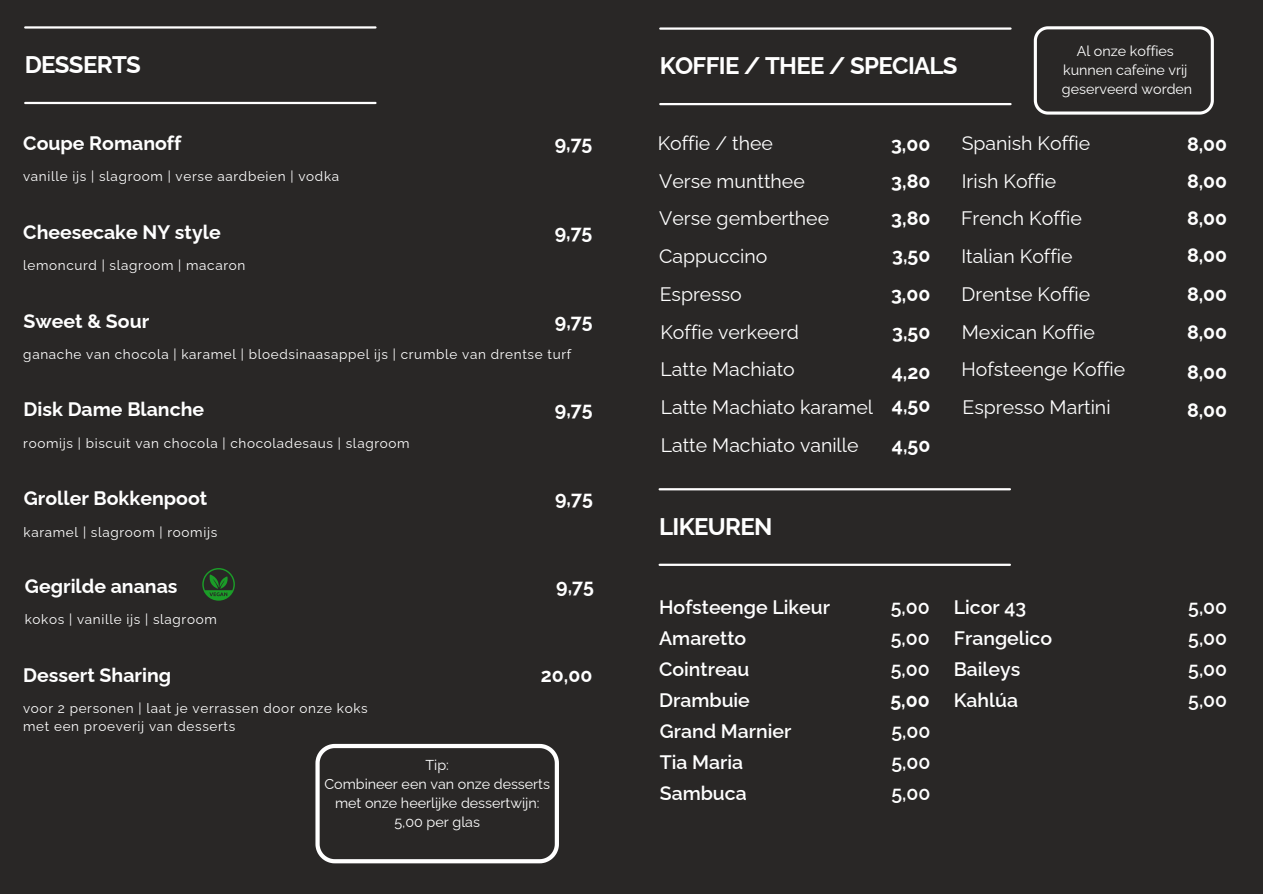
<style>
.page{position:relative;width:1263px;height:894px;background:#fff}
.page>*{position:absolute;margin:0;border:0;box-sizing:border-box;transform-origin:0 0}
.t1{font:700 24px "Raleway";letter-spacing:-.03em;color:#fff}
.t2{font:19.5px/37.8px "Raleway";color:#fff}
.t3{font:700 19.5px/39.9px "Raleway";color:#fff}
.t4{font:600 19.5px/31.2px "Raleway";color:#fff}
.t5{font:14.25px/19.2px "Raleway";color:#fff;text-align:center}
.t6{font:13.5px/18px "Raleway";letter-spacing:.05em;color:#fff}
</style>
<div class="page">
<div style="left:0;top:0;width:1263px;height:893px;background:#292726"></div>
<hr style="left:660px;top:488px;width:350px;height:2px;background:#fff">
<hr style="left:660px;top:563px;width:350px;height:2px;background:#fff">
<svg style="left:315px;top:743px;width:244px;height:120px"></svg>
<hr style="left:660px;top:27px;width:350px;height:3px;background:#fff">
<hr style="left:660px;top:103px;width:350px;height:2px;background:#fff">
<hr style="left:25px;top:26px;width:350px;height:3px;background:#fff">
<hr style="left:25px;top:102px;width:350px;height:2px;background:#fff">
<svg style="left:1034px;top:26px;width:180px;height:88px"></svg>
<svg style="left:202px;top:568px;width:33px;height:32px"></svg>
<h1 class="t1" style="left:25px;top:45px;width:118px">DESSERTS</h1>
<h1 class="t1" style="left:660px;top:46px;width:299px">KOFFIE / THEE / SPECIALS</h1>
<p class="t5" style="left:1062px;top:40px;width:132px">Al onze koffies kunnen cafeïne vrij geserveerd worden</p>
<h2 class="t3" style="left:23px;top:121px;width:160px">Coupe Romanoff</h2>
<p class="t6" style="left:23px;top:166px;width:318px">vanille ijs | slagroom | verse aardbeien | vodka</p>
<h2 class="t3" style="left:23px;top:210px;width:199px">Cheesecake NY style</h2>
<p class="t6" style="left:23px;top:255px;width:224px">lemoncurd | slagroom | macaron</p>
<h2 class="t3" style="left:555px;top:121px;width:39px">9,75</h2>
<h2 class="t3" style="left:555px;top:210px;width:39px">9,75</h2>
<h2 class="t3" style="left:24px;top:298px;width:127px">Sweet &amp; Sour</h2>
<p class="t6" style="left:23px;top:343px;width:549px">ganache van chocola | karamel | bloedsinaasappel ijs | crumble van drentse turf</p>
<h2 class="t3" style="left:555px;top:298px;width:39px">9,75</h2>
<h2 class="t3" style="left:24px;top:387px;width:182px">Disk Dame Blanche</h2>
<p class="t6" style="left:23px;top:432px;width:388px">roomijs | biscuit van chocola | chocoladesaus | slagroom</p>
<h2 class="t3" style="left:24px;top:476px;width:185px">Groller Bokkenpoot</h2>
<p class="t6" style="left:24px;top:521px;width:195px">karamel | slagroom | roomijs</p>
<h2 class="t3" style="left:25px;top:563px;width:154px">Gegrilde ananas</h2>
<p class="t6" style="left:25px;top:609px;width:194px">kokos | vanille ijs | slagroom</p>
<h2 class="t3" style="left:23px;top:652px;width:149px">Dessert Sharing</h2>
<p class="t6" style="left:23px;top:697px;width:346px">voor 2 personen | laat je verrassen door onze koks met een proeverij van desserts</p>
<h2 class="t3" style="left:555px;top:387px;width:39px">9,75</h2>
<h2 class="t3" style="left:555px;top:476px;width:39px">9,75</h2>
<h2 class="t3" style="left:556px;top:563px;width:39px">9,75</h2>
<h2 class="t3" style="left:541px;top:652px;width:53px">20,00</h2>
<p class="t5" style="left:324px;top:753px;width:227px">Tip:<br>Combineer een van onze desserts met onze heerlijke dessertwijn:<br>5,00 per glas</p>
<h2 class="t2" style="left:658px;top:122px;width:217px">Koffie / thee<br>Verse muntthee<br>Verse gemberthee<br>Cappuccino<br>Espresso<br>Koffie verkeerd<br>Latte Machiato<br>Latte Machiato karamel<br>Latte Machiato vanille</h2>
<h2 class="t3" style="left:891px;top:122px;width:41px">3,00</h2>
<h2 class="t2" style="left:961px;top:122px;width:166px">Spanish Koffie<br>Irish Koffie<br>French Koffie<br>Italian Koffie<br>Drentse Koffie<br>Mexican Koffie<br>Hofsteenge Koffie<br>Espresso Martini</h2>
<h2 class="t3" style="left:891px;top:158px;width:41px">3,80</h2>
<h2 class="t3" style="left:891px;top:196px;width:41px">3,80</h2>
<h2 class="t3" style="left:892px;top:233px;width:40px">3,50</h2>
<h2 class="t3" style="left:891px;top:272px;width:41px">3,00</h2>
<h2 class="t3" style="left:892px;top:309px;width:40px">3,50</h2>
<h2 class="t3" style="left:892px;top:350px;width:40px">4,20</h2>
<h2 class="t3" style="left:892px;top:383px;width:40px">4,50<br>4,50</h2>
<h1 class="t1" style="left:659px;top:507px;width:115px">LIKEUREN</h1>
<h2 class="t4" style="left:659px;top:588px;width:172px">Hofsteenge Likeur<br>Amaretto<br>Cointreau</h2>
<h2 class="t4" style="left:891px;top:588px;width:40px">5,00</h2>
<h2 class="t4" style="left:891px;top:619px;width:40px">5,00</h2>
<h2 class="t4" style="left:891px;top:651px;width:40px">5,00</h2>
<h2 class="t4" style="left:954px;top:589px;width:100px">Licor 43<br>Frangelico<br>Baileys</h2>
<h2 class="t3" style="left:1187px;top:122px;width:42px">8,00</h2>
<h2 class="t3" style="left:1187px;top:158px;width:42px">8,00</h2>
<h2 class="t3" style="left:1187px;top:196px;width:42px">8,00</h2>
<h2 class="t3" style="left:1187px;top:233px;width:42px">8,00</h2>
<h2 class="t3" style="left:1187px;top:272px;width:42px">8,00</h2>
<h2 class="t3" style="left:1187px;top:309px;width:42px">8,00</h2>
<h2 class="t3" style="left:1187px;top:350px;width:42px">8,00</h2>
<h2 class="t3" style="left:1187px;top:388px;width:42px">8,00</h2>
<h2 class="t4" style="left:1188px;top:589px;width:40px">5,00</h2>
<h2 class="t4" style="left:1188px;top:620px;width:40px">5,00</h2>
<h2 class="t4" style="left:1188px;top:651px;width:40px">5,00</h2>
<h2 class="t4" style="left:659px;top:682px;width:92px">Drambuie</h2>
<h2 class="t3" style="left:890px;top:677px;width:41px">5,00</h2>
<h2 class="t4" style="left:660px;top:713px;width:133px">Grand Marnier<br>Tia Maria<br>Sambuca</h2>
<h2 class="t4" style="left:891px;top:713px;width:40px">5,00</h2>
<h2 class="t4" style="left:891px;top:744px;width:40px">5,00</h2>
<h2 class="t4" style="left:891px;top:775px;width:40px">5,00</h2>
<h2 class="t4" style="left:954px;top:682px;width:66px">Kahlúa</h2>
<h2 class="t4" style="left:1188px;top:682px;width:40px">5,00</h2>
</div>
